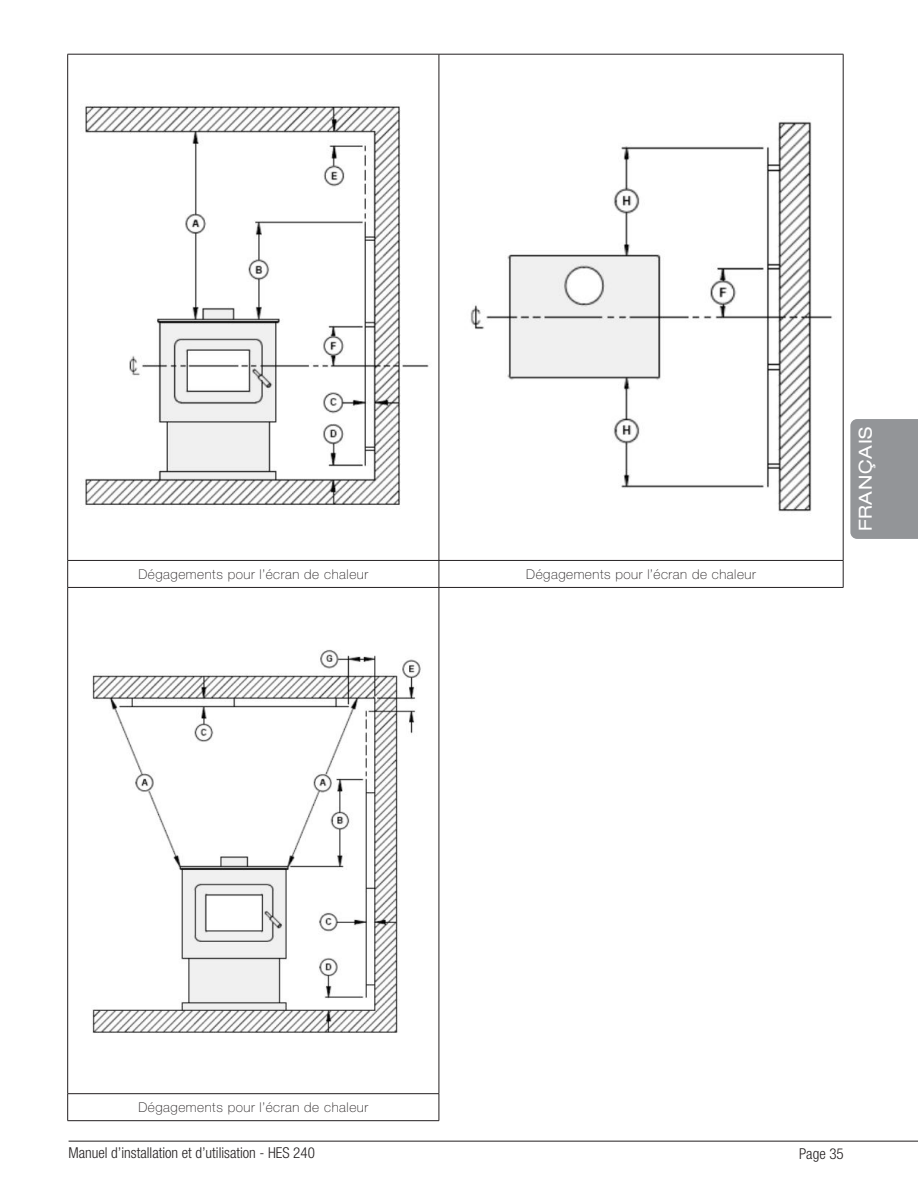
<style>
.page{position:relative;width:918px;height:1188px;background:#fff}
.page>*{position:absolute;margin:0;border:0;box-sizing:border-box;transform-origin:0 0}
.t1{font:expanded 18px "Helvetica Neue LT Std";letter-spacing:.04em;color:#fff}
.t2{font:300 condensed 15px "Helvetica Neue LT Std";color:#231f20}
.t3{font:100 13.5px "Helvetica Neue LT Std";letter-spacing:.04em;color:#231f20}
</style>
<div class="page">
<hr style="left:69px;top:1141px;width:849px;height:1px;background:#231f20">
<div style="left:850px;top:419px;width:68px;height:120px;background:#939598"></div>
<hr style="left:68px;top:54px;width:371px;height:1px;background:#231f20">
<hr style="left:67px;top:54px;width:1px;height:506px;background:#231f20">
<hr style="left:439px;top:54px;width:404px;height:1px;background:#231f20">
<hr style="left:439px;top:54px;width:1px;height:506px;background:#231f20">
<hr style="left:843px;top:54px;width:1px;height:506px;background:#231f20">
<hr style="left:68px;top:560px;width:371px;height:1px;background:#231f20">
<svg style="left:67px;top:561px;width:1px;height:26px"></svg>
<hr style="left:439px;top:560px;width:404px;height:1px;background:#231f20">
<svg style="left:439px;top:561px;width:1px;height:26px"></svg>
<svg style="left:843px;top:561px;width:1px;height:26px"></svg>
<hr style="left:439px;top:587px;width:404px;height:1px;background:#231f20">
<hr style="left:68px;top:587px;width:371px;height:1px;background:#231f20">
<hr style="left:67px;top:588px;width:1px;height:506px;background:#231f20">
<hr style="left:439px;top:588px;width:1px;height:506px;background:#231f20">
<hr style="left:68px;top:1093px;width:371px;height:1px;background:#231f20">
<svg style="left:67px;top:1094px;width:1px;height:26px"></svg>
<svg style="left:439px;top:1094px;width:1px;height:26px"></svg>
<hr style="left:68px;top:1120px;width:371px;height:1px;background:#231f20">
<img style="left:85px;top:106px;width:344px;height:400px">
<img style="left:470px;top:121px;width:363px;height:391px">
<img style="left:92px;top:649px;width:329px;height:384px">
<p class="t3" style="left:138px;top:566px;width:231px">Dégagements pour l’écran de chaleur</p>
<p class="t3" style="left:526px;top:566px;width:231px">Dégagements pour l’écran de chaleur</p>
<h1 class="t1" style="left:854px;top:531px;width:106px;rotate:-90deg">FRANÇAIS</h1>
<p class="t3" style="left:138px;top:1099px;width:231px">Dégagements pour l’écran de chaleur</p>
<p class="t2" style="left:69px;top:1145px;width:248px">Manuel d’installation et d’utilisation - HES 240</p>
<p class="t2" style="left:799px;top:1145px;width:46px">Page 35</p>
</div>
